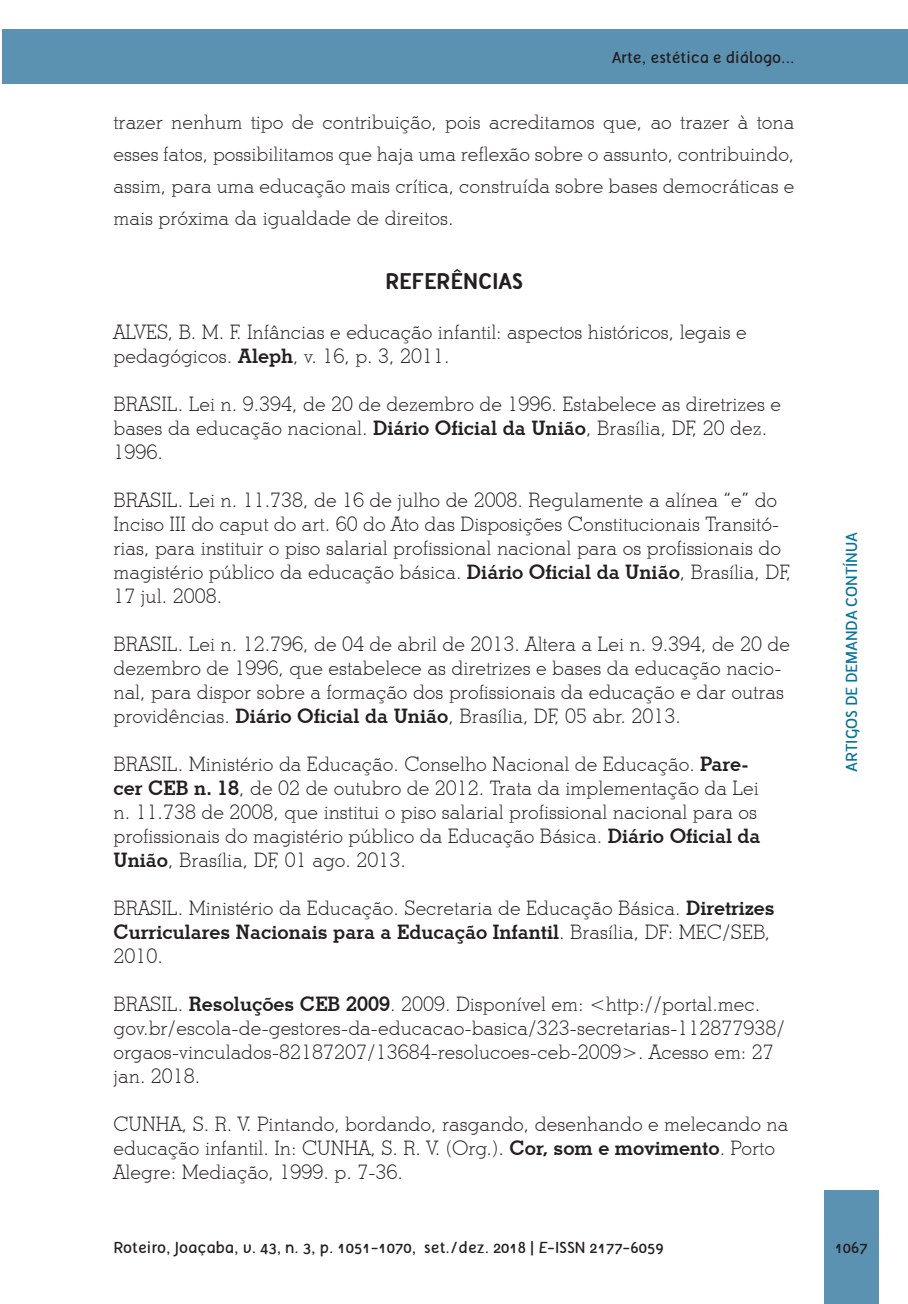
<style>
.page{position:relative;width:908px;height:1304px;background:#fff}
.page>*{position:absolute;margin:0;border:0;box-sizing:border-box;transform-origin:0 0}
.Referências_título{font:700 22px "Tellural";color:#231f20}
.Referências{font:300 20px/24px "Stymie BT";color:#231f20}
.Texto{font:300 20px/32px "Stymie BT";color:#231f20;text-align:justify}
.t1{font:16px "Tellural";color:#231f20}
.t2{font:16px "Tellural";color:#05749b}
.s1{font-weight:700}
.s2{font-style:italic}
</style>
<div class="page">
<div style="left:2px;top:29px;width:905px;height:55px;background:#5b92b2"></div>
<div style="left:823px;top:1191px;width:55px;height:113px;background:#5b92b2"></div>
<p class="t1" style="left:611px;top:48px;width:184px">Arte, estética e diálogo...</p>
<p class="Texto" style="left:113px;top:105px;width:682px">trazer nenhum tipo de contribuição, pois acreditamos que, ao trazer à tona esses fatos, possibilitamos que haja uma reflexão sobre o assunto, contribuindo, assim, para uma educação mais crítica, construída sobre bases democráticas e mais próxima da igualdade de direitos.</p>
<p class="Referências_título" style="left:385px;top:269px;width:139px">REFERÊNCIAS</p>
<p class="Referências" style="left:113px;top:320px;width:634px">ALVES, B. M. F. Infâncias e educação infantil: aspectos históricos, legais e pedagógicos. <span class="s1">Aleph</span>, v. 16, p. 3, 2011.</p>
<p class="Referências" style="left:113px;top:392px;width:669px">BRASIL. Lei n. 9.394, de 20 de dezembro de 1996. Estabelece as diretrizes e bases da educação nacional. <span class="s1">Diário Oficial da União</span>, Brasília, DF, 20 dez.<br>1996.</p>
<p class="Referências" style="left:113px;top:488px;width:679px">BRASIL. Lei n. 11.738, de 16 de julho de 2008. Regulamente a alínea “e” do Inciso III do caput do art. 60 do Ato das Disposições Constitucionais Transitó&shy;rias, para instituir o piso salarial profissional nacional para os profissionais do magistério público da educação básica. <span class="s1">Diário Oficial da União</span>, Brasília, DF, 17 jul. 2008.</p>
<p class="Referências" style="left:113px;top:632px;width:677px">BRASIL. Lei n. 12.796, de 04 de abril de 2013. Altera a Lei n. 9.394, de 20 de dezembro de 1996, que estabelece as diretrizes e bases da educação nacio&shy;nal, para dispor sobre a formação dos profissionais da educação e dar outras providências. <span class="s1">Diário Oficial da União</span>, Brasília, DF, 05 abr. 2013.</p>
<p class="Referências" style="left:113px;top:752px;width:648px">BRASIL. Ministério da Educação. Conselho Nacional de Educação. <span class="s1">Pare&shy;cer CEB n. 18</span>, de 02 de outubro de 2012. Trata da implementação da Lei n. 11.738 de 2008, que institui o piso salarial profissional nacional para os profissionais do magistério público da Educação Básica. <span class="s1">Diário Oficial da União</span>, Brasília, DF, 01 ago. 2013.</p>
<p class="Referências" style="left:113px;top:896px;width:662px">BRASIL. Ministério da Educação. Secretaria de Educação Básica. <span class="s1">Diretrizes<br>Curriculares Nacionais para a Educação Infantil</span>. Brasília, DF: MEC/SEB,<br>2010.</p>
<p class="Referências" style="left:113px;top:992px;width:673px">BRASIL. <span class="s1">Resoluções CEB 2009</span>. 2009. Disponível em: &lt;http://portal.mec. gov.br/escola-de-gestores-da-educacao-basica/323-secretarias-112877938/ orgaos-vinculados-82187207/13684-resolucoes-ceb-2009&gt;. Acesso em: 27 jan. 2018.</p>
<p class="Referências" style="left:113px;top:1112px;width:676px">CUNHA, S. R. V. Pintando, bordando, rasgando, desenhando e melecando na educação infantil. In: CUNHA, S. R. V. (Org.). <span class="s1">Cor, som e movimento</span>. Porto<br>Alegre: Mediação, 1999. p. 7-36.</p>
<p class="t1" style="left:113px;top:1239px;width:551px">Roteiro, Joaçaba, v. 43, n. 3, p. 1051-1070, set./dez. 2018 | <span class="s2">E</span>-ISSN 2177-6059</p>
<p class="t2" style="left:842px;top:772px;width:241px;rotate:-90deg">ARTIGOS DE DEMANDA CONTÍNUA</p>
<p class="t1" style="left:834px;top:1239px;width:35px">1067</p>
</div>
